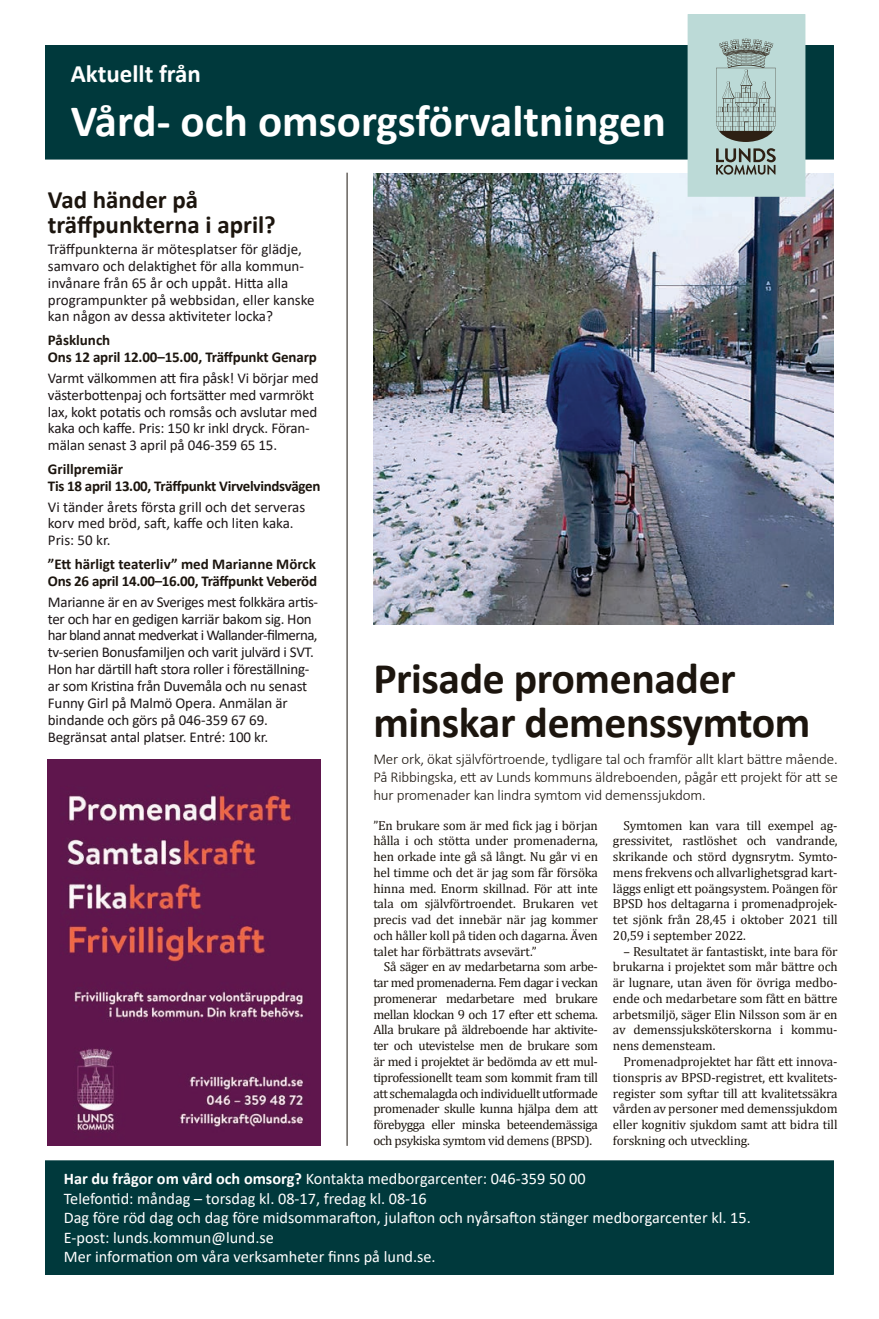
<style>
.page{position:relative;width:879px;height:1319px;background:#fff}
.page>*{position:absolute;margin:0;border:0;box-sizing:border-box;transform-origin:0 0}
.t1{font:700 45px "Calibri";color:#fff}
.t2{font:700 43.75px/43.8px "Calibri";letter-spacing:-.01em;color:#1c150e}
.t3{font:700 25px/25px "Calibri";color:#1c150e}
.t4{font:700 25px "Calibri";color:#fff}
.t5{font:16.25px/19.5px "Calibri";color:#fff}
.t6{font:15px/16.9px "Calibri";letter-spacing:-.01em;color:#1d1718}
.t7{font:300 15px/18px "Calibri";letter-spacing:-.01em;color:#1c150e;text-align:justify}
.t8{font:700 15px/16.9px "Calibri";letter-spacing:-.015em;color:#1c150e}
.t9{font:13.12px/15.8px "Cambria";letter-spacing:-.01em;color:#1c150e;text-align:justify}
.s1{font-weight:700}
</style>
<div class="page">
<img style="left:373px;top:173px;width:460px;height:452px">
<div style="left:46px;top:46px;width:787px;height:113px;background:#00393c"></div>
<div style="left:45px;top:45px;width:789px;height:114px;border:1px solid #00393c"></div>
<div style="left:688px;top:15px;width:117px;height:181px;background:#bcdad7"></div>
<div style="left:687px;top:14px;width:118px;height:183px;border:1px solid #bcdad7"></div>
<svg style="left:716px;top:39px;width:60px;height:103px"></svg>
<svg style="left:716px;top:148px;width:60px;height:27px"></svg>
<div style="left:46px;top:1160px;width:787px;height:113px;background:#00393c"></div>
<div style="left:45px;top:1160px;width:789px;height:114px;border:1px solid #00393c"></div>
<hr style="left:347px;top:173px;width:1px;height:972px;background:#1c150e">
<img style="left:48px;top:759px;width:273px;height:386px">
<h3 class="t4" style="left:71px;top:56px;width:132px">Aktuellt från</h3>
<h1 class="t1" style="left:71px;top:90px;width:597px">Vård- och omsorgsförvaltningen</h1>
<h3 class="t3" style="left:48px;top:187px;width:229px">Vad händer på träffpunkterna i april?</h3>
<p class="t6" style="left:48px;top:240px;width:268px">Träffpunkterna är mötesplatser för glädje, samvaro och delaktighet för alla kommun&shy;invånare från 65 år och uppåt. Hitta alla programpunkter på webbsidan, eller kanske kan någon av dessa aktiviteter locka?</p>
<p class="t8" style="left:48px;top:332px;width:270px">Påsklunch<br>Ons 12 april 12.00–15.00, Träffpunkt Genarp</p>
<p class="t6" style="left:48px;top:369px;width:272px">Varmt välkommen att fira påsk! Vi börjar med västerbottenpaj och fortsätter med varmrökt lax, kokt potatis och romsås och avslutar med kaka och kaffe. Pris: 150 kr inkl dryck. Föran&shy;mälan senast 3 april på 046-359 65 15.</p>
<p class="t8" style="left:48px;top:460px;width:274px">Grillpremiär<br>Tis 18 april 13.00, Träffpunkt Virvelvindsvägen</p>
<p class="t6" style="left:48px;top:497px;width:259px">Vi tänder årets första grill och det serveras korv med bröd, saft, kaffe och liten kaka.<br>Pris: 50 kr.</p>
<p class="t8" style="left:48px;top:555px;width:271px">”Ett härligt teaterliv” med Marianne Mörck<br>Ons 26 april 14.00–16.00, Träffpunkt Veberöd</p>
<p class="t6" style="left:48px;top:592px;width:272px">Marianne är en av Sveriges mest folkkära artis&shy;ter och har en gedigen karriär bakom sig. Hon har bland annat medverkat i Wallander-filmerna, tv-serien Bonusfamiljen och varit julvärd i SVT.<br>Hon har därtill haft stora roller i föreställning&shy;ar som Kristina från Duvemåla och nu senast Funny Girl på Malmö Opera. Anmälan är bindande och görs på 046-359 67 69.<br>Begränsat antal platser. Entré: 100 kr.</p>
<h2 class="t2" style="left:373px;top:656px;width:439px">Prisade promenader minskar demenssymtom</h2>
<p class="t7" style="left:373px;top:749px;width:466px">Mer ork, ökat självförtroende, tydligare tal och framför allt klart bättre mående.<br>På Ribbingska, ett av Lunds kommuns äldreboenden, pågår ett projekt för att se hur promenader kan lindra symtom vid demenssjukdom.</p>
<p class="t9" style="left:373px;top:817px;width:226px">”En brukare som är med fick jag i början hålla i och stötta under promenaderna, hen orkade inte gå så långt. Nu går vi en hel timme och det är jag som får försöka hinna med. Enorm skillnad. För att inte tala om självförtroendet. Brukaren vet precis vad det innebär när jag kommer och håller koll på tiden och dagarna. Även talet har förbättrats avsevärt.”</p>
<p class="t9" style="left:373px;top:958px;width:226px;text-indent:11px">Så säger en av medarbetarna som arbe&shy;tar med promenaderna. Fem dagar i veckan promenerar medarbetare med brukare mellan klockan 9 och 17 efter ett schema.<br>Alla brukare på äldreboende har aktivite&shy;ter och utevistelse men de brukare som är med i projektet är bedömda av ett mul&shy;tiprofessionellt team som kommit fram till att schemalagda och individuellt utformade promenader skulle kunna hjälpa dem att förebygga eller minska beteendemässiga och psykiska symtom vid demens (BPSD).</p>
<p class="t9" style="left:613px;top:817px;width:226px;text-indent:11px">Symtomen kan vara till exempel ag&shy;gressivitet, rastlöshet och vandrande, skrikande och störd dygnsrytm. Symto&shy;mens frekvens och allvarlighetsgrad kart&shy;läggs enligt ett poängsystem. Poängen för BPSD hos deltagarna i promenadprojek&shy;tet sjönk från 28,45 i oktober 2021 till 20,59 i september 2022.</p>
<p class="t9" style="left:613px;top:943px;width:226px;text-indent:11px">– Resultatet är fantastiskt, inte bara för brukarna i projektet som mår bättre och är lugnare, utan även för övriga medbo&shy;ende och medarbetare som fått en bättre arbetsmiljö, säger Elin Nilsson som är en av demenssjuksköterskorna i kommu&shy;nens demensteam.</p>
<p class="t9" style="left:613px;top:1053px;width:226px;text-indent:11px">Promenadprojektet har fått ett innova&shy;tionspris av BPSD-registret, ett kvalitets&shy;register som syftar till att kvalitetssäkra vården av personer med demenssjukdom eller kognitiv sjukdom samt att bidra till forskning och utveckling.</p>
<p class="t5" style="left:64px;top:1168px;width:688px"><span class="s1">Har du frågor om vård och omsorg?</span> Kontakta medborgarcenter: 046-359 50 00<br>Telefontid: måndag – torsdag kl. 08-17, fredag kl. 08-16<br>Dag före röd dag och dag före midsommarafton, julafton och nyårsafton stänger medborgarcenter kl. 15.<br>E-post: lunds.kommun@lund.se<br>Mer information om våra verksamheter finns på lund.se.</p>
</div>
